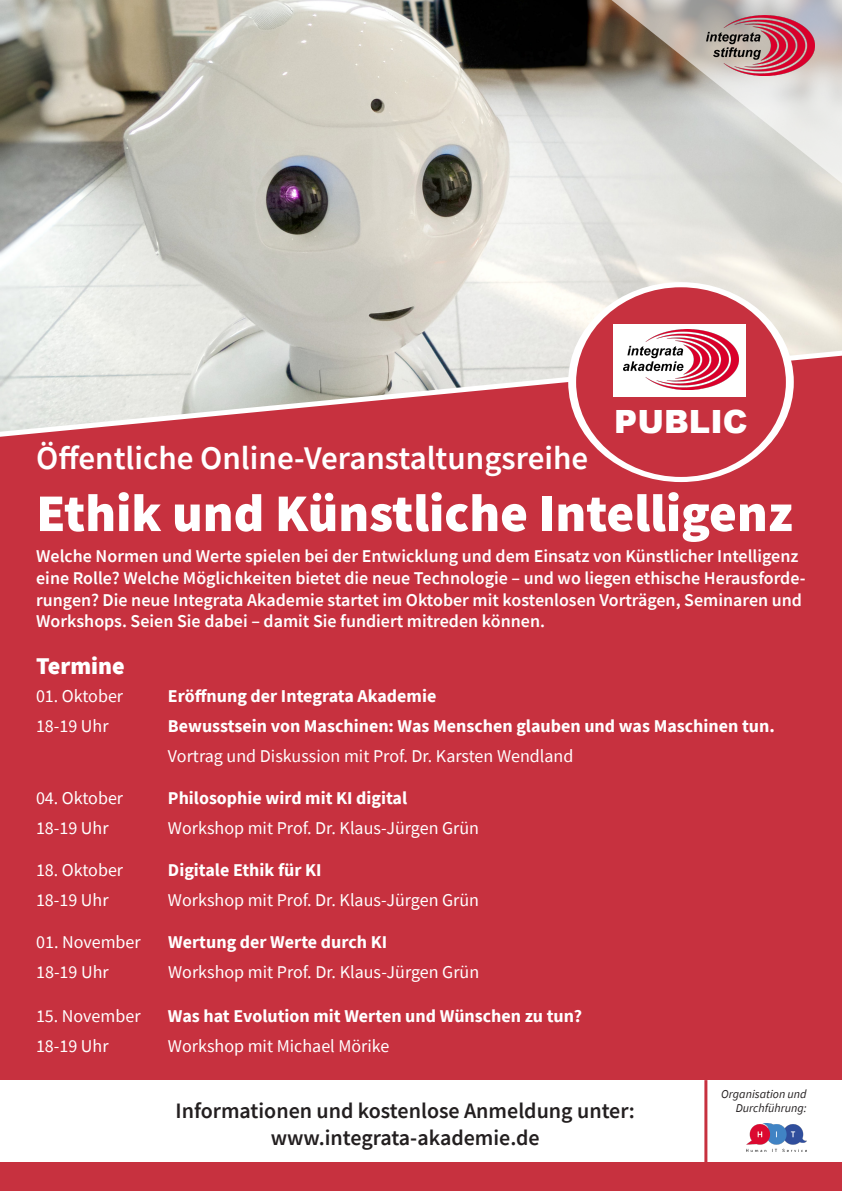
<style>
.page{position:relative;width:842px;height:1191px;background:#fff}
.page>*{position:absolute;margin:0;border:0;box-sizing:border-box;transform-origin:0 0}
.t1{font:900 53px "Source Sans Pro";color:#fff}
.t2{font:600 33px "Source Sans Pro";color:#fff}
.t3{font:900 32px "Arial";color:#fff}
.t4{font:900 24px "Source Sans Pro";color:#fff}
.t5{font:600 22px "Source Sans Pro";color:#231f20}
.t6{font:600 18px/21.6px "Source Sans Pro";color:#fff}
.t7{font:18px/30px "Source Sans Pro";color:#fff}
.t8{font:700 18px/30px "Source Sans Pro";color:#fff}
.t9{font:italic 12px/14.4px "Source Sans Pro";color:#231f20;text-align:right}
.s1{font-weight:400}
.s2{font-weight:700}
</style>
<div class="page">
<img style="left:0;top:0;width:842px;height:344px">
<div style="left:0;top:344px;width:842px;height:847px;background:#c7313f"></div>
<div style="left:568px;top:282px;width:226px;height:200px;background:#fff;border-radius:50%"></div>
<div style="left:576px;top:287px;width:210px;height:190px;background:#c7313f;border-radius:50%"></div>
<div style="left:613px;top:324px;width:133px;height:72px;background:#fff"></div>
<img style="left:624px;top:330px;width:114px;height:59px">
<svg style="left:540px;top:0;width:302px;height:206px;background:#bdbab5"></svg>
<img style="left:706px;top:16px;width:109px;height:59px">
<div style="left:0;top:1080px;width:842px;height:81px;background:#fff"></div>
<img style="left:746px;top:1123px;width:60px;height:28px">
<hr style="left:704px;top:1080px;width:3px;height:84px;background:#c7313f">
<p class="t3" style="left:614px;top:398px;width:135px">PUBLIC</p>
<p class="t2" style="left:36px;top:436px;width:554px">Öffentliche Online-Veranstaltungsreihe</p>
<p class="t1" style="left:36px;top:477px;width:758px">Ethik und Künstliche Intelligenz</p>
<p class="t6" style="left:36px;top:545px;width:771px">Welche Normen und Werte spielen bei der Entwicklung und dem Einsatz von Künstlicher Intelligenz eine Rolle? Welche Möglichkeiten bietet die neue Technologie – und wo liegen ethische Herausforde&shy;rungen? Die neue Integrata Akademie startet im Oktober mit kostenlosen Vorträgen, Seminaren und Workshops. Seien Sie dabei – damit Sie fundiert mitreden können.</p>
<p class="t4" style="left:36px;top:649px;width:90px">Termine</p>
<p class="t7" style="left:36px;top:681px;width:89px">01. Oktober<br>18-19 Uhr</p>
<p class="t7" style="left:36px;top:783px;width:89px">04. Oktober<br>18-19 Uhr</p>
<p class="t7" style="left:36px;top:855px;width:89px">18. Oktober<br>18-19 Uhr</p>
<p class="t7" style="left:36px;top:927px;width:106px">01. November<br>18-19 Uhr</p>
<p class="t7" style="left:36px;top:1000px;width:106px">15. November<br>18-19 Uhr</p>
<p class="t8" style="left:168px;top:681px;width:270px">Eröffnung der Integrata Akademie</p>
<p class="t8" style="left:168px;top:711px;width:608px">Bewusstsein von Maschinen: Was Menschen glauben und was Maschinen tun.<br><span class="s1">Vortrag und Diskussion mit Prof. Dr. Karsten Wendland</span></p>
<p class="t7" style="left:168px;top:783px;width:313px"><span class="s2">Philosophie wird mit KI digital<br></span>Workshop mit Prof. Dr. Klaus-Jürgen Grün</p>
<p class="t7" style="left:168px;top:855px;width:313px"><span class="s2">Digitale Ethik für KI<br></span>Workshop mit Prof. Dr. Klaus-Jürgen Grün</p>
<p class="t7" style="left:168px;top:927px;width:313px"><span class="s2">Wertung der Werte durch KI<br></span>Workshop mit Prof. Dr. Klaus-Jürgen Grün</p>
<p class="t8" style="left:168px;top:1000px;width:416px">Was hat Evolution mit Werten und Wünschen zu tun?<br><span class="s1">Workshop mit Michael Mörike</span></p>
<p class="t5" style="left:175px;top:1096px;width:461px">Informationen und kostenlose Anmeldung unter:</p>
<p class="t5" style="left:271px;top:1122px;width:271px">www.integrata-akademie.de</p>
<p class="t9" style="left:721px;top:1086px;width:87px">Organisation und<br>Durchführung:</p>
</div>
